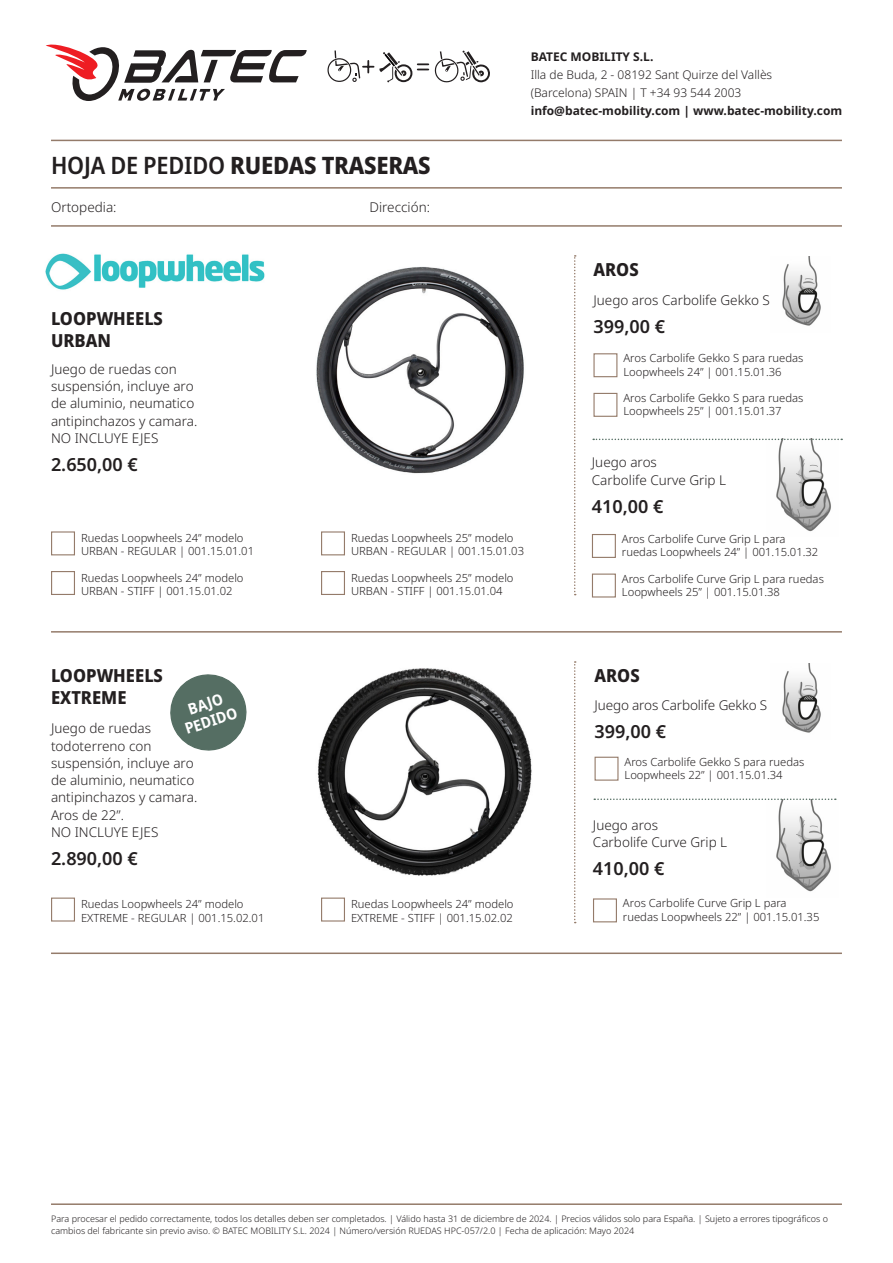
<style>
.page{position:relative;width:893px;height:1263px;background:#fff}
.page>*{position:absolute;margin:0;border:0;box-sizing:border-box;transform-origin:0 0}
.t1{font:800 semi-condensed 24px "Noto Sans";letter-spacing:-.01em;color:#231f20}
.Text_10_5pt{font:600 18px "Noto Sans";color:#231f20}
.Text_7pt{font:800 semi-condensed 18px/21.6px "Noto Sans";color:#231f20}
.Text_7pt-2{font:700 semi-condensed 15.3px "Noto Sans";color:#fff}
.Text_10_5pt-2{font:300 13.5px/17.2px "Noto Sans";color:#231f20}
.t2{font:300 12px "Noto Sans";color:#231f20}
.t3{font:700 12px "Noto Sans";color:#231f20}
.Text_7pt-3{font:300 11.25px/13.5px "Noto Sans";color:#231f20}
.t4{font:300 9px/12px "Noto Sans";color:#231f20}
.s1{font-weight:600}
</style>
<div class="page">
<hr style="left:51px;top:1203px;width:791px;height:2px;background:#947b6a">
<img style="left:766px;top:438px;width:72px;height:94px">
<img style="left:776px;top:799px;width:61px;height:93px">
<svg style="left:46px;top:44px;width:261px;height:57px"></svg>
<svg style="left:435px;top:51px;width:55px;height:32px"></svg>
<svg style="left:327px;top:50px;width:85px;height:32px"></svg>
<svg style="left:418px;top:63px;width:10px;height:7px"></svg>
<hr style="left:51px;top:140px;width:791px;height:1px;background:#947b6a">
<hr style="left:51px;top:952px;width:791px;height:2px;background:#947b6a">
<hr style="left:51px;top:187px;width:791px;height:2px;background:#947b6a">
<hr style="left:51px;top:631px;width:791px;height:2px;background:#947b6a">
<hr style="left:51px;top:225px;width:791px;height:2px;background:#947b6a">
<img style="left:316px;top:266px;width:208px;height:208px">
<img style="left:317px;top:668px;width:215px;height:208px">
<svg style="left:574px;top:255px;width:2px;height:340px"></svg>
<svg style="left:574px;top:661px;width:2px;height:262px"></svg>
<div style="left:51px;top:531px;width:24px;height:24px;border:1px solid #947b6a"></div>
<div style="left:51px;top:571px;width:24px;height:24px;border:1px solid #947b6a"></div>
<div style="left:321px;top:531px;width:24px;height:24px;border:1px solid #947b6a"></div>
<div style="left:321px;top:571px;width:24px;height:24px;border:1px solid #947b6a"></div>
<div style="left:51px;top:897px;width:24px;height:24px;border:1px solid #947b6a"></div>
<div style="left:321px;top:897px;width:24px;height:24px;border:1px solid #947b6a"></div>
<div style="left:592px;top:534px;width:24px;height:24px;border:1px solid #947b6a"></div>
<div style="left:592px;top:573px;width:24px;height:24px;border:1px solid #947b6a"></div>
<div style="left:593px;top:898px;width:24px;height:24px;border:1px solid #947b6a"></div>
<div style="left:593px;top:353px;width:24px;height:24px;border:1px solid #947b6a"></div>
<div style="left:593px;top:393px;width:24px;height:24px;border:1px solid #947b6a"></div>
<div style="left:594px;top:757px;width:24px;height:24px;border:1px solid #947b6a"></div>
<svg style="left:594px;top:798px;width:242px;height:2px"></svg>
<svg style="left:593px;top:439px;width:249px;height:1px"></svg>
<svg style="left:170px;top:674px;width:77px;height:77px"></svg>
<img style="left:45px;top:253px;width:220px;height:37px">
<img style="left:782px;top:256px;width:39px;height:70px">
<img style="left:782px;top:663px;width:39px;height:70px">
<p class="t1" style="left:51px;top:147px;width:381px"><span class="s1">HOJA DE PEDIDO</span> RUEDAS TRASERAS</p>
<p class="Text_10_5pt-2" style="left:51px;top:199px;width:67px">Ortopedia:</p>
<p class="Text_10_5pt-2" style="left:369px;top:199px;width:62px">Dirección:</p>
<p class="Text_7pt" style="left:51px;top:308px;width:113px">LOOPWHEELS<br>URBAN</p>
<p class="Text_10_5pt-2" style="left:51px;top:361px;width:148px">Juego de ruedas con suspensión, incluye aro de aluminio, neumatico antipinchazos y camara.<br>NO INCLUYE EJES</p>
<p class="Text_10_5pt" style="left:51px;top:451px;width:88px">2.650,00 €</p>
<p class="t3" style="left:531px;top:48px;width:124px">BATEC MOBILITY S.L.</p>
<p class="t2" style="left:531px;top:66px;width:243px">Illa de Buda, 2 - 08192 Sant Quirze del Vallès</p>
<p class="t2" style="left:531px;top:84px;width:212px">(Barcelona) SPAIN | T +34 93 544 2003</p>
<p class="t3" style="left:531px;top:102px;width:313px">info@batec-mobility.com | www.batec-mobility.com</p>
<p class="Text_7pt" style="left:593px;top:259px;width:47px">AROS</p>
<p class="Text_10_5pt-2" style="left:593px;top:292px;width:178px">Juego aros Carbolife Gekko S</p>
<p class="Text_10_5pt" style="left:593px;top:313px;width:73px">399,00 €</p>
<p class="Text_7pt-3" style="left:623px;top:352px;width:181px">Aros Carbolife Gekko S para ruedas<br>Loopwheels 24” | 001.15.01.36</p>
<p class="Text_7pt-3" style="left:623px;top:391px;width:181px">Aros Carbolife Gekko S para ruedas<br>Loopwheels 25” | 001.15.01.37</p>
<p class="Text_10_5pt-2" style="left:592px;top:454px;width:136px">Juego aros<br>Carbolife Curve Grip L</p>
<p class="Text_10_5pt" style="left:592px;top:493px;width:73px">410,00 €</p>
<p class="Text_7pt-3" style="left:81px;top:531px;width:175px">Ruedas Loopwheels 24” modelo<br>URBAN - REGULAR | 001.15.01.01</p>
<p class="Text_7pt-3" style="left:81px;top:571px;width:164px">Ruedas Loopwheels 24” modelo<br>URBAN - STIFF | 001.15.01.02</p>
<p class="Text_7pt" style="left:51px;top:665px;width:113px">LOOPWHEELS<br>EXTREME</p>
<p class="Text_7pt-2" style="left:185px;top:699px;width:37px;rotate:-18deg">BAJO</p>
<p class="Text_7pt-2" style="left:182px;top:719px;width:56px;rotate:-18deg">PEDIDO</p>
<p class="Text_10_5pt-2" style="left:51px;top:720px;width:148px">Juego de ruedas todoterreno con suspensión, incluye aro de aluminio, neumatico antipinchazos y camara.<br>Aros de 22”.<br>NO INCLUYE EJES</p>
<p class="Text_10_5pt" style="left:51px;top:845px;width:88px">2.890,00 €</p>
<p class="Text_7pt-3" style="left:351px;top:531px;width:175px">Ruedas Loopwheels 25” modelo<br>URBAN - REGULAR | 001.15.01.03</p>
<p class="Text_7pt-3" style="left:351px;top:571px;width:164px">Ruedas Loopwheels 25” modelo<br>URBAN - STIFF | 001.15.01.04</p>
<p class="Text_7pt-3" style="left:81px;top:897px;width:185px">Ruedas Loopwheels 24” modelo<br>EXTREME - REGULAR | 001.15.02.01</p>
<p class="Text_7pt-3" style="left:351px;top:897px;width:164px">Ruedas Loopwheels 24” modelo<br>EXTREME - STIFF | 001.15.02.02</p>
<p class="Text_7pt-3" style="left:622px;top:532px;width:198px">Aros Carbolife Curve Grip L para ruedas Loopwheels 24” | 001.15.01.32</p>
<p class="Text_7pt-3" style="left:622px;top:572px;width:203px">Aros Carbolife Curve Grip L para ruedas<br>Loopwheels 25” | 001.15.01.38</p>
<p class="Text_7pt" style="left:594px;top:665px;width:47px">AROS</p>
<p class="Text_10_5pt-2" style="left:594px;top:697px;width:174px">Juego aros Carbolife Gekko S</p>
<p class="Text_10_5pt" style="left:594px;top:719px;width:73px">399,00 €</p>
<p class="Text_7pt-3" style="left:624px;top:755px;width:181px">Aros Carbolife Gekko S para ruedas<br>Loopwheels 22” | 001.15.01.34</p>
<p class="Text_10_5pt-2" style="left:593px;top:816px;width:136px">Juego aros<br>Carbolife Curve Grip L</p>
<p class="Text_10_5pt" style="left:593px;top:856px;width:73px">410,00 €</p>
<p class="Text_7pt-3" style="left:623px;top:897px;width:198px">Aros Carbolife Curve Grip L para ruedas Loopwheels 22” | 001.15.01.35</p>
<p class="t4" style="left:51px;top:1212px;width:778px">Para procesar el pedido correctamente, todos los detalles deben ser completados. | Válido hasta 31 de diciembre de 2024. | Precios válidos solo para España. | Sujeto a errores tipográficos o cambios del fabricante sin previo aviso. © BATEC MOBILITY S.L. 2024 | Número/versión RUEDAS HPC-057/2.0 | Fecha de aplicación: Mayo 2024</p>
</div>
